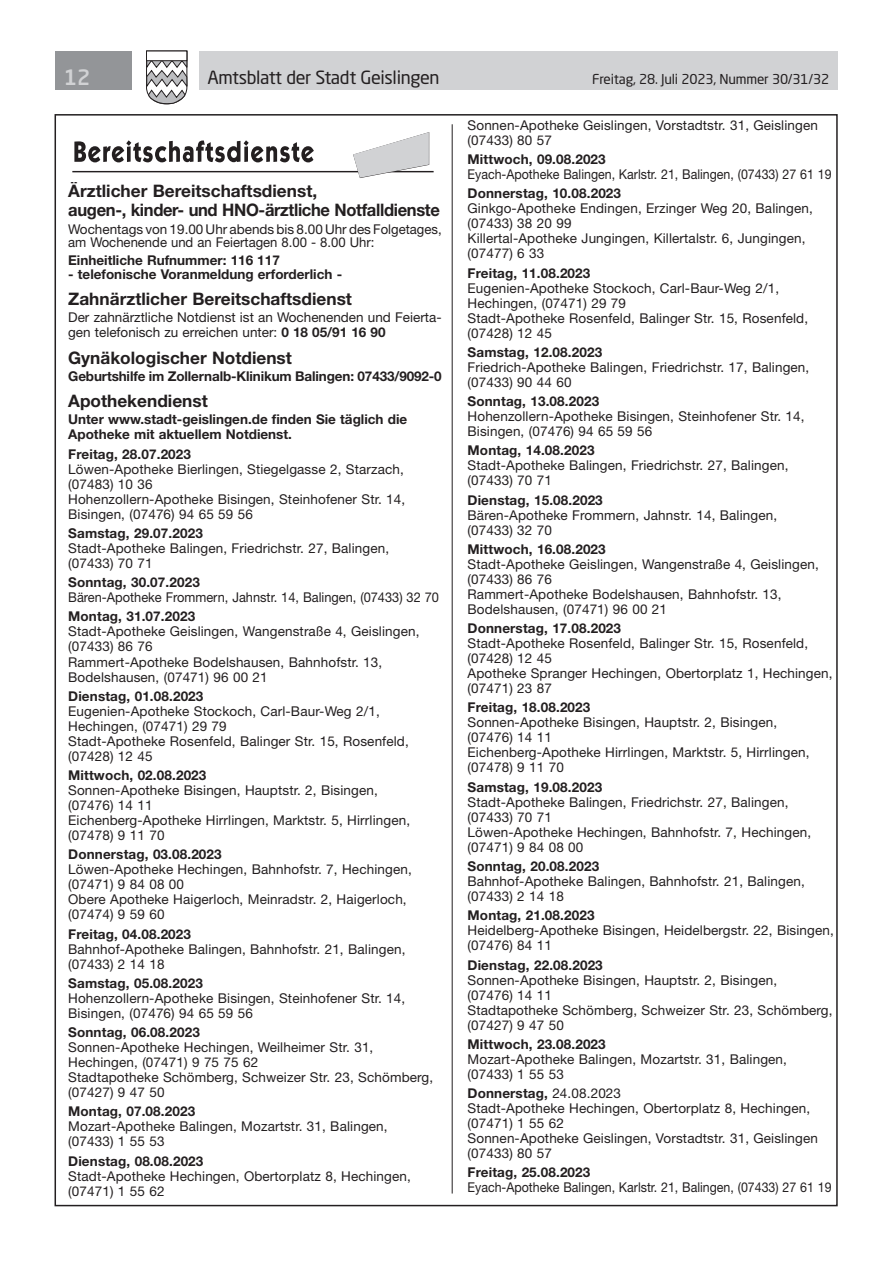
<style>
.page{position:relative;width:893px;height:1263px;background:#fff}
.page>*{position:absolute;margin:0;border:0;box-sizing:border-box;transform-origin:0 0}
.t1{font:500 21px "Neo Sans Std";color:#d1d2d4}
.t2{font:18px "Neo Sans Std";letter-spacing:-.02em;color:#231f20}
.t3{font:700 17.25px/18.3px "Helvetica Neue LT Std";letter-spacing:-.02em;color:#231f20}
.t4{font:700 17.25px "Helvetica Neue LT Std";color:#231f20}
.t5{font:13.5px/15px "Helvetica Neue LT Std";letter-spacing:.01em;color:#231f20}
.t6{font:700 13.5px/15px "Helvetica Neue LT Std";letter-spacing:.01em;color:#231f20}
.t7{font:13.5px "Helvetica Neue LT Std";letter-spacing:.01em;color:#231f20;scale:.92 1}
.t8{font:700 13.5px "Helvetica Neue LT Std";letter-spacing:-.01em;color:#231f20}
.t9{font:13.5px "Helvetica Neue LT Std";letter-spacing:.01em;color:#231f20;scale:.95 1}
.t10{font:13.5px "Neo Sans Std";letter-spacing:-.015em;color:#231f20}
.s1{font-weight:700}
</style>
<div class="page">
<div style="left:199px;top:51px;width:639px;height:38px;background:#d1d2d4"></div>
<div style="left:55px;top:51px;width:77px;height:38px;background:#939598"></div>
<svg style="left:146px;top:50px;width:42px;height:55px"></svg>
<div style="left:146px;top:51px;width:41px;height:10px;background:#fff;border:1px solid #231f20"></div>
<hr style="left:72px;top:171px;width:362px;height:1px;background:#231f20">
<svg style="left:353px;top:132px;width:76px;height:46px"></svg>
<svg style="left:74px;top:140px;width:240px;height:22px"></svg>
<hr style="left:452px;top:124px;width:1px;height:1069px;background:#231f20">
<h1 class="t1" style="left:64px;top:64px;width:28px">12</h1>
<h2 class="t2" style="left:207px;top:66px;width:234px">Amtsblatt der Stadt Geislingen</h2>
<p class="t10" style="left:592px;top:71px;width:238px">Freitag, 28. Juli 2023, Nummer 30/31/32</p>
<p class="t3" style="left:68px;top:182px;width:373px">Ärztlicher Bereitschaftsdienst,<br>augen-, kinder- und HNO-ärztliche Notfalldienste</p>
<p class="t5" style="left:68px;top:222px;width:375px;line-height:13.5px">Wochentags von 19.00 Uhr abends bis 8.00 Uhr des Folgetages, am Wochenende und an Feiertagen 8.00 - 8.00 Uhr:</p>
<p class="t6" style="left:68px;top:252px;width:213px">Einheitliche Rufnummer: 116 117</p>
<p class="t6" style="left:68px;top:266px;width:275px">- telefonische Voranmeldung erforderlich -</p>
<p class="t4" style="left:68px;top:288px;width:285px">Zahnärztlicher Bereitschaftsdienst</p>
<p class="t5" style="left:68px;top:310px;width:375px">Der zahnärztliche Notdienst ist an Wochenenden und Feierta&shy;gen telefonisch zu erreichen unter: <span class="s1">0 18 05/91 16 90</span></p>
<p class="t4" style="left:68px;top:347px;width:225px">Gynäkologischer Notdienst</p>
<p class="t8" style="left:68px;top:368px;width:375px">Geburtshilfe im Zollernalb-Klinikum Balingen: 07433/9092-0</p>
<p class="t4" style="left:68px;top:390px;width:141px">Apothekendienst</p>
<p class="t6" style="left:68px;top:412px;width:341px">Unter www.stadt-geislingen.de finden Sie täglich die<br>Apotheke mit aktuellem Notdienst.</p>
<p class="t6" style="left:68px;top:446px;width:124px">Freitag, 28.07.2023</p>
<p class="t5" style="left:68px;top:461px;width:339px">Löwen-Apotheke Bierlingen, Stiegelgasse 2, Starzach, (07483) 10 36<br>Hohenzollern-Apotheke Bisingen, Steinhofener Str. 14, Bisingen, (07476) 94 65 59 56</p>
<p class="t6" style="left:68px;top:525px;width:136px">Samstag, 29.07.2023</p>
<p class="t5" style="left:68px;top:540px;width:322px">Stadt-Apotheke Balingen, Friedrichstr. 27, Balingen, (07433) 70 71</p>
<p class="t6" style="left:68px;top:575px;width:133px">Sonntag, 30.07.2023</p>
<p class="t9" style="left:68px;top:589px;width:392px">Bären-Apotheke Frommern, Jahnstr. 14, Balingen, (07433) 32 70</p>
<p class="t6" style="left:68px;top:609px;width:128px">Montag, 31.07.2023</p>
<p class="t5" style="left:68px;top:624px;width:353px">Stadt-Apotheke Geislingen, Wangenstraße 4, Geislingen, (07433) 86 76<br>Rammert-Apotheke Bodelshausen, Bahnhofstr. 13, Bodelshausen, (07471) 96 00 21</p>
<p class="t6" style="left:68px;top:688px;width:137px">Dienstag, 01.08.2023</p>
<p class="t5" style="left:68px;top:703px;width:342px">Eugenien-Apotheke Stockoch, Carl-Baur-Weg 2/1, Hechingen, (07471) 29 79<br>Stadt-Apotheke Rosenfeld, Balinger Str. 15, Rosenfeld, (07428) 12 45</p>
<p class="t6" style="left:68px;top:767px;width:140px">Mittwoch, 02.08.2023</p>
<p class="t5" style="left:68px;top:782px;width:343px">Sonnen-Apotheke Bisingen, Hauptstr. 2, Bisingen, (07476) 14 11<br>Eichenberg-Apotheke Hirrlingen, Marktstr. 5, Hirrlingen, (07478) 9 11 70</p>
<p class="t6" style="left:68px;top:847px;width:155px">Donnerstag, 03.08.2023</p>
<p class="t5" style="left:68px;top:862px;width:345px">Löwen-Apotheke Hechingen, Bahnhofstr. 7, Hechingen, (07471) 9 84 08 00<br>Obere Apotheke Haigerloch, Meinradstr. 2, Haigerloch, (07474) 9 59 60</p>
<p class="t6" style="left:68px;top:926px;width:124px">Freitag, 04.08.2023</p>
<p class="t5" style="left:68px;top:941px;width:339px">Bahnhof-Apotheke Balingen, Bahnhofstr. 21, Balingen, (07433) 2 14 18</p>
<p class="t6" style="left:68px;top:975px;width:136px">Samstag, 05.08.2023</p>
<p class="t5" style="left:68px;top:990px;width:339px">Hohenzollern-Apotheke Bisingen, Steinhofener Str. 14,<br>Bisingen, (07476) 94 65 59 56</p>
<p class="t6" style="left:68px;top:1024px;width:133px">Sonntag, 06.08.2023</p>
<p class="t5" style="left:68px;top:1039px;width:366px">Sonnen-Apotheke Hechingen, Weilheimer Str. 31, Hechingen, (07471) 9 75 75 62<br>Stadtapotheke Schömberg, Schweizer Str. 23, Schömberg, (07427) 9 47 50</p>
<p class="t6" style="left:68px;top:1104px;width:128px">Montag, 07.08.2023</p>
<p class="t5" style="left:68px;top:1119px;width:321px">Mozart-Apotheke Balingen, Mozartstr. 31, Balingen, (07433) 1 55 53</p>
<p class="t6" style="left:68px;top:1153px;width:137px">Dienstag, 08.08.2023</p>
<p class="t5" style="left:68px;top:1168px;width:344px">Stadt-Apotheke Hechingen, Obertorplatz 8, Hechingen, (07471) 1 55 62</p>
<p class="t5" style="left:468px;top:117px;width:352px">Sonnen-Apotheke Geislingen, Vorstadtstr. 31, Geislingen (07433) 80 57</p>
<p class="t6" style="left:468px;top:152px;width:140px">Mittwoch, 09.08.2023</p>
<p class="t7" style="left:468px;top:166px;width:397px">Eyach-Apotheke Balingen, Karlstr. 21, Balingen, (07433) 27 61 19</p>
<p class="t6" style="left:468px;top:186px;width:155px">Donnerstag, 10.08.2023</p>
<p class="t5" style="left:468px;top:201px;width:347px">Ginkgo-Apotheke Endingen, Erzinger Weg 20, Balingen, (07433) 38 20 99<br>Killertal-Apotheke Jungingen, Killertalstr. 6, Jungingen, (07477) 6 33</p>
<p class="t6" style="left:468px;top:265px;width:124px">Freitag, 11.08.2023</p>
<p class="t5" style="left:468px;top:280px;width:342px">Eugenien-Apotheke Stockoch, Carl-Baur-Weg 2/1, Hechingen, (07471) 29 79<br>Stadt-Apotheke Rosenfeld, Balinger Str. 15, Rosenfeld, (07428) 12 45</p>
<p class="t6" style="left:468px;top:344px;width:136px">Samstag, 12.08.2023</p>
<p class="t5" style="left:468px;top:359px;width:343px">Friedrich-Apotheke Balingen, Friedrichstr. 17, Balingen, (07433) 90 44 60</p>
<p class="t6" style="left:468px;top:394px;width:133px">Sonntag, 13.08.2023</p>
<p class="t5" style="left:468px;top:409px;width:339px">Hohenzollern-Apotheke Bisingen, Steinhofener Str. 14,<br>Bisingen, (07476) 94 65 59 56</p>
<p class="t6" style="left:468px;top:443px;width:128px">Montag, 14.08.2023</p>
<p class="t5" style="left:468px;top:458px;width:322px">Stadt-Apotheke Balingen, Friedrichstr. 27, Balingen, (07433) 70 71</p>
<p class="t6" style="left:468px;top:492px;width:137px">Dienstag, 15.08.2023</p>
<p class="t5" style="left:468px;top:507px;width:311px">Bären-Apotheke Frommern, Jahnstr. 14, Balingen, (07433) 32 70</p>
<p class="t6" style="left:468px;top:541px;width:140px">Mittwoch, 16.08.2023</p>
<p class="t5" style="left:468px;top:556px;width:353px">Stadt-Apotheke Geislingen, Wangenstraße 4, Geislingen, (07433) 86 76<br>Rammert-Apotheke Bodelshausen, Bahnhofstr. 13, Bodelshausen, (07471) 96 00 21</p>
<p class="t6" style="left:468px;top:621px;width:155px">Donnerstag, 17.08.2023</p>
<p class="t5" style="left:468px;top:636px;width:366px">Stadt-Apotheke Rosenfeld, Balinger Str. 15, Rosenfeld, (07428) 12 45<br>Apotheke Spranger Hechingen, Obertorplatz 1, Hechingen, (07471) 23 87</p>
<p class="t6" style="left:468px;top:700px;width:124px">Freitag, 18.08.2023</p>
<p class="t5" style="left:468px;top:715px;width:343px">Sonnen-Apotheke Bisingen, Hauptstr. 2, Bisingen, (07476) 14 11<br>Eichenberg-Apotheke Hirrlingen, Marktstr. 5, Hirrlingen, (07478) 9 11 70</p>
<p class="t6" style="left:468px;top:779px;width:136px">Samstag, 19.08.2023</p>
<p class="t5" style="left:468px;top:794px;width:345px">Stadt-Apotheke Balingen, Friedrichstr. 27, Balingen, (07433) 70 71<br>Löwen-Apotheke Hechingen, Bahnhofstr. 7, Hechingen, (07471) 9 84 08 00</p>
<p class="t6" style="left:468px;top:858px;width:133px">Sonntag, 20.08.2023</p>
<p class="t5" style="left:468px;top:873px;width:339px">Bahnhof-Apotheke Balingen, Bahnhofstr. 21, Balingen, (07433) 2 14 18</p>
<p class="t6" style="left:468px;top:908px;width:128px">Montag, 21.08.2023</p>
<p class="t5" style="left:468px;top:923px;width:368px">Heidelberg-Apotheke Bisingen, Heidelbergstr. 22, Bisingen, (07476) 84 11</p>
<p class="t6" style="left:468px;top:957px;width:137px">Dienstag, 22.08.2023</p>
<p class="t5" style="left:468px;top:972px;width:366px">Sonnen-Apotheke Bisingen, Hauptstr. 2, Bisingen,<br>(07476) 14 11<br>Stadtapotheke Schömberg, Schweizer Str. 23, Schömberg, (07427) 9 47 50</p>
<p class="t6" style="left:468px;top:1036px;width:140px">Mittwoch, 23.08.2023</p>
<p class="t5" style="left:468px;top:1051px;width:321px">Mozart-Apotheke Balingen, Mozartstr. 31, Balingen, (07433) 1 55 53</p>
<p class="t5" style="left:468px;top:1085px;width:352px"><span class="s1">Donnerstag,</span> 24.08.2023<br>Stadt-Apotheke Hechingen, Obertorplatz 8, Hechingen, (07471) 1 55 62<br>Sonnen-Apotheke Geislingen, Vorstadtstr. 31, Geislingen (07433) 80 57</p>
<p class="t6" style="left:468px;top:1165px;width:124px">Freitag, 25.08.2023</p>
<p class="t7" style="left:468px;top:1179px;width:397px">Eyach-Apotheke Balingen, Karlstr. 21, Balingen, (07433) 27 61 19</p>
</div>
